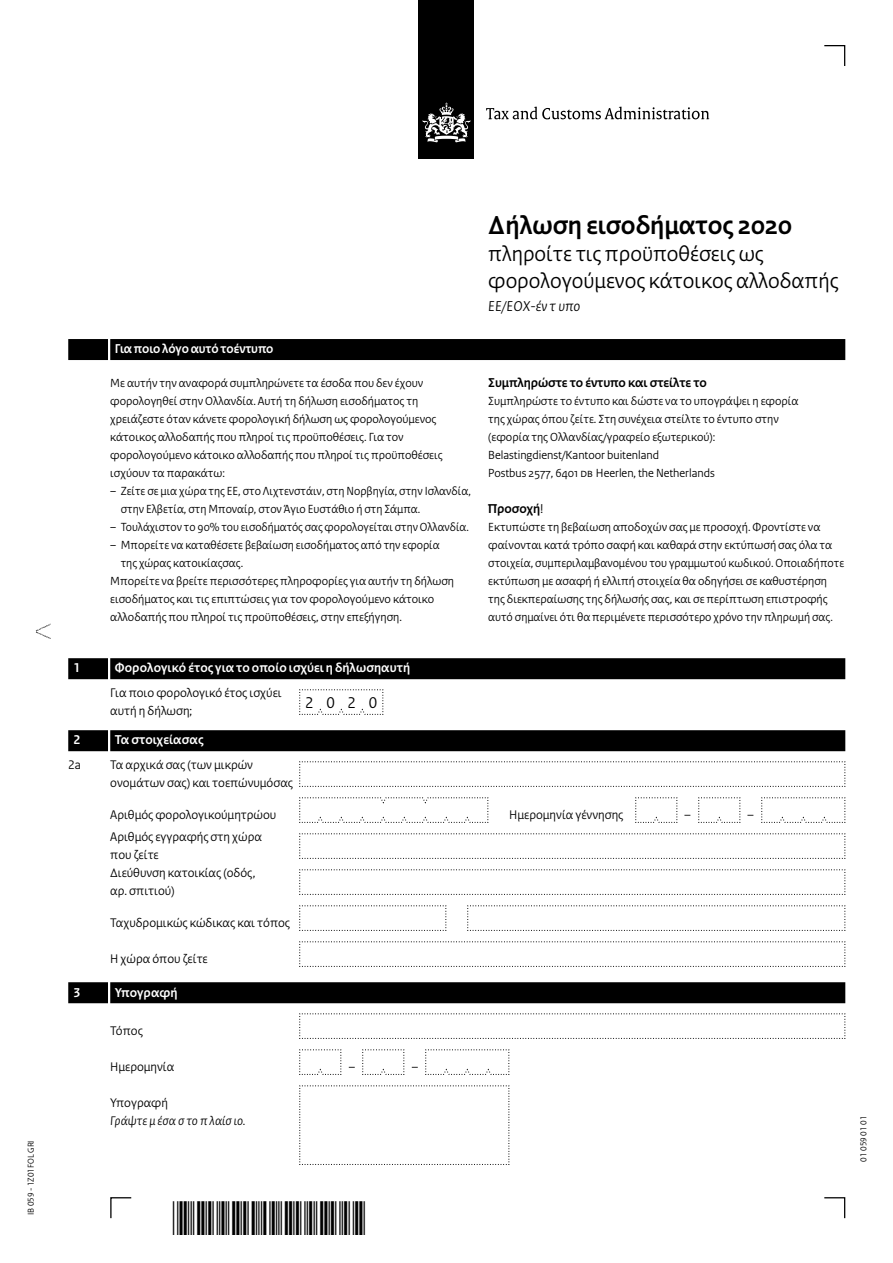
<style>
.page{position:relative;width:893px;height:1263px;background:#fff}
.page>*{position:absolute;margin:0;border:0;box-sizing:border-box;transform-origin:0 0}
.Documentnaam{font:700 27px "Rijksoverheid Sans Heading";color:#000}
.Belastingsoort{font:22.5px/27px "Rijksoverheid Sans Heading";color:#000}
.Veld{font:16.5px "Rijksoverheid Sans Heading";color:#000}
.Onderwerp{font:italic 15px "Rijksoverheid Sans Heading";color:#000}
.KOP_D_Nummer{font:700 13.5px "Rijksoverheid Sans Heading";letter-spacing:.01em;color:#fff}
.Tussenkop{font:700 13.5px "Rijksoverheid Sans Heading";color:#000}
.KOP_B_Nummer{font:700 13.5px "Rijksoverheid Sans Heading";color:#fff}
.Gebruiksaanwijzing{font:700 13.5px "Rijksoverheid Sans Heading";color:#000}
.Vraag{font:13.2px/18px "Rijksoverheid Sans Heading";color:#000}
.Vraag_12{font:13.2px/18px "Rijksoverheid Sans Heading";color:#000}
.Vraag_Nummer{font:13.2px/18px "Rijksoverheid Sans Heading";color:#000}
.Vraag-2{font:italic 13.2px/18px "Rijksoverheid Sans Heading";color:#000}
.Vraag_geen_inspring{font:13.2px "Rijksoverheid Sans Heading";color:#000}
.t1{font:12.3px/18px "Rijksoverheid Sans Heading";color:#000}
.t2{font:9px "Rijksoverheid Sans Heading";color:#000}
.s1{font-weight:400}
.s2{font-style:normal}
</style>
<div class="page">
<div style="left:419px;top:0;width:55px;height:158px;background:#000"></div>
<svg style="left:423px;top:103px;width:47px;height:40px"></svg>
<svg style="left:486px;top:107px;width:223px;height:12px"></svg>
<svg style="left:824px;top:1197px;width:22px;height:22px"></svg>
<svg style="left:110px;top:1197px;width:22px;height:22px"></svg>
<svg style="left:824px;top:45px;width:22px;height:21px"></svg>
<svg style="left:299px;top:1085px;width:211px;height:80px"></svg>
<svg style="left:299px;top:1049px;width:43px;height:26px"></svg>
<svg style="left:362px;top:1049px;width:43px;height:26px"></svg>
<svg style="left:425px;top:1049px;width:85px;height:26px"></svg>
<svg style="left:299px;top:689px;width:85px;height:26px"></svg>
<svg style="left:299px;top:761px;width:547px;height:26px"></svg>
<svg style="left:299px;top:797px;width:190px;height:26px"></svg>
<svg style="left:635px;top:797px;width:43px;height:26px"></svg>
<svg style="left:698px;top:797px;width:43px;height:26px"></svg>
<svg style="left:761px;top:797px;width:85px;height:26px"></svg>
<svg style="left:299px;top:833px;width:547px;height:26px"></svg>
<svg style="left:299px;top:869px;width:547px;height:26px"></svg>
<svg style="left:299px;top:905px;width:148px;height:26px"></svg>
<svg style="left:467px;top:905px;width:379px;height:26px"></svg>
<svg style="left:299px;top:941px;width:547px;height:26px"></svg>
<svg style="left:299px;top:1013px;width:547px;height:26px"></svg>
<svg style="left:36px;top:624px;width:15px;height:15px"></svg>
<div style="left:110px;top:339px;width:735px;height:21px;background:#000"></div>
<div style="left:68px;top:339px;width:40px;height:21px;background:#000"></div>
<div style="left:110px;top:658px;width:735px;height:21px;background:#000"></div>
<div style="left:68px;top:658px;width:40px;height:21px;background:#000"></div>
<div style="left:110px;top:730px;width:735px;height:21px;background:#000"></div>
<div style="left:68px;top:730px;width:40px;height:21px;background:#000"></div>
<div style="left:110px;top:982px;width:735px;height:21px;background:#000"></div>
<div style="left:68px;top:982px;width:40px;height:21px;background:#000"></div>
<p class="t2" style="left:26px;top:1215px;width:76px;rotate:-90deg">IB 059 - 1Z01FOL GRI</p>
<h2 class="KOP_B_Nummer" style="left:115px;top:341px;width:160px">Για ποιο λόγο αυτό τοέντυπο</h2>
<p class="t1" style="left:110px;top:374px;width:334px">Με αυτήν την αναφορά συμπληρώνετε τα έσοδα που δεν έχουν φορολογηθεί στην Ολλανδία. Αυτή τη δήλωση εισοδήματος τη χρειάζεστε όταν κάνετε φορολογική δήλωση ως φορολογούμενος κάτοικος αλλοδαπής που πληροί τις προϋποθέσεις. Για τον φορολογούμενο κάτοικο αλλοδαπής που πληροί τις προϋποθέσεις ισχύουν τα παρακάτω:</p>
<p class="t1" style="left:121px;top:482px;width:352px;text-indent:-10px">– Ζείτε σε μια χώρα της ΕΕ, στο Λιχτενστάιν, στη Νορβηγία, στην Ισλανδία, στην Ελβετία, στη Μποναίρ, στον Άγιο Ευστάθιο ή στη Σάμπα.</p>
<p class="t1" style="left:110px;top:518px;width:360px">– Τουλάχιστον το 90% του εισοδήματός σας φορολογείται στην Ολλανδία.</p>
<p class="t1" style="left:121px;top:536px;width:320px;text-indent:-10px">– Μπορείτε να καταθέσετε βεβαίωση εισοδήματος από την εφορία της χώρας κατοικίαςσας.</p>
<p class="t1" style="left:110px;top:572px;width:345px">Μπορείτε να βρείτε περισσότερες πληροφορίες για αυτήν τη δήλωση εισοδήματος και τις επιπτώσεις για τον φορολογούμενο κάτοικο αλλοδαπής που πληροί τις προϋποθέσεις, στην επεξήγηση.</p>
<h2 class="KOP_D_Nummer" style="left:74px;top:660px;width:8px">1</h2>
<h2 class="KOP_D_Nummer" style="left:115px;top:660px;width:297px">Φορολογικό έτος για το οποίο ισχύει η δήλωσηαυτή</h2>
<p class="Vraag_12" style="left:110px;top:684px;width:173px">Για ποιο φορολογικό έτος ισχύει</p>
<p class="Vraag_12" style="left:110px;top:702px;width:84px">αυτή η δήλωση;</p>
<p class="Veld" style="left:305px;top:693px;width:74px">2020</p>
<h1 class="Documentnaam" style="left:488px;top:210px;width:305px">∆ήλωση εισοδήµατος 2020</h1>
<h1 class="Belastingsoort" style="left:488px;top:240px;width:352px">πληροίτε τις προϋποθέσεις ως φορολογούµενος κάτοικος αλλοδαπής</h1>
<h1 class="Onderwerp" style="left:488px;top:297px;width:94px">EΕ/ΕΟΧ-έν τ υπο</h1>
<h3 class="Tussenkop" style="left:488px;top:375px;width:220px">Συμπληρώστε το έντυπο και στείλτε το</h3>
<p class="t1" style="left:488px;top:392px;width:312px">Συμπληρώστε το έντυπο και δώστε να το υπογράψει η εφορία της χώρας όπου ζείτε. Στη συνέχεια στείλτε το έντυπο στην (εφορία της Ολλανδίας/γραφείο εξωτερικού):</p>
<p class="t1" style="left:488px;top:446px;width:228px">Belastingdienst/Kantoor buitenland<br>Postbus 2577, 6401 DB Heerlen, the Netherlands</p>
<p class="Gebruiksaanwijzing" style="left:488px;top:501px;width:57px">Προσοχή<span class="s1">!</span></p>
<p class="t1" style="left:488px;top:518px;width:357px">Εκτυπώστε τη βεβαίωση αποδοχών σας με προσοχή. Φροντίστε να φαίνονται κατά τρόπο σαφή και καθαρά στην εκτύπωσή σας όλα τα στοιχεία, συμπεριλαμβανομένου του γραμμωτού κωδικού. Οποιαδήποτε εκτύπωση με ασαφή ή ελλιπή στοιχεία θα οδηγήσει σε καθυστέρηση της διεκπεραίωσης της δήλωσής σας, και σε περίπτωση επιστροφής αυτό σημαίνει ότι θα περιμένετε περισσότερο χρόνο την πληρωμή σας.</p>
<h2 class="KOP_D_Nummer" style="left:74px;top:732px;width:8px">2</h2>
<h2 class="KOP_D_Nummer" style="left:115px;top:732px;width:90px">Τα στοιχείασας</h2>
<p class="Vraag_Nummer" style="left:68px;top:756px;width:14px">2a</p>
<p class="Vraag_Nummer" style="left:110px;top:756px;width:184px">Τα αρχικά σας (των µικρών ονοµάτων σας) και τοεπώνυµόσας</p>
<p class="Vraag" style="left:110px;top:806px;width:167px">Αριθµός φορολογικούµητρώου</p>
<p class="Vraag_geen_inspring" style="left:509px;top:807px;width:116px">Ηµεροµηνία γέννησης</p>
<p class="Vraag_12" style="left:110px;top:828px;width:153px">Αριθµός εγγραφής στη χώρα που ζείτε</p>
<p class="Vraag" style="left:110px;top:864px;width:147px">∆ιεύθυνση κατοικίας (οδός, αρ. σπιτιού)</p>
<p class="Vraag" style="left:110px;top:914px;width:181px">Ταχυδροµικώς κώδικας και τόπος</p>
<p class="Vraag" style="left:110px;top:950px;width:99px">Η χώρα όπου ζείτε</p>
<h2 class="KOP_D_Nummer" style="left:74px;top:984px;width:8px">3</h2>
<h2 class="KOP_D_Nummer" style="left:115px;top:984px;width:64px">Υπογραφή</h2>
<p class="Vraag" style="left:110px;top:1022px;width:34px">Τόπος</p>
<p class="Vraag" style="left:110px;top:1058px;width:66px">Ηµεροµηνία</p>
<p class="Vraag-2" style="left:110px;top:1094px;width:137px"><span class="s2">Υπογραφή<br></span>Γράψτε µ έσα σ το π λαίσ ιο.</p>
<p class="t2" style="left:858px;top:1161px;width:47px;rotate:-90deg">01 059 01 01</p>
</div>
